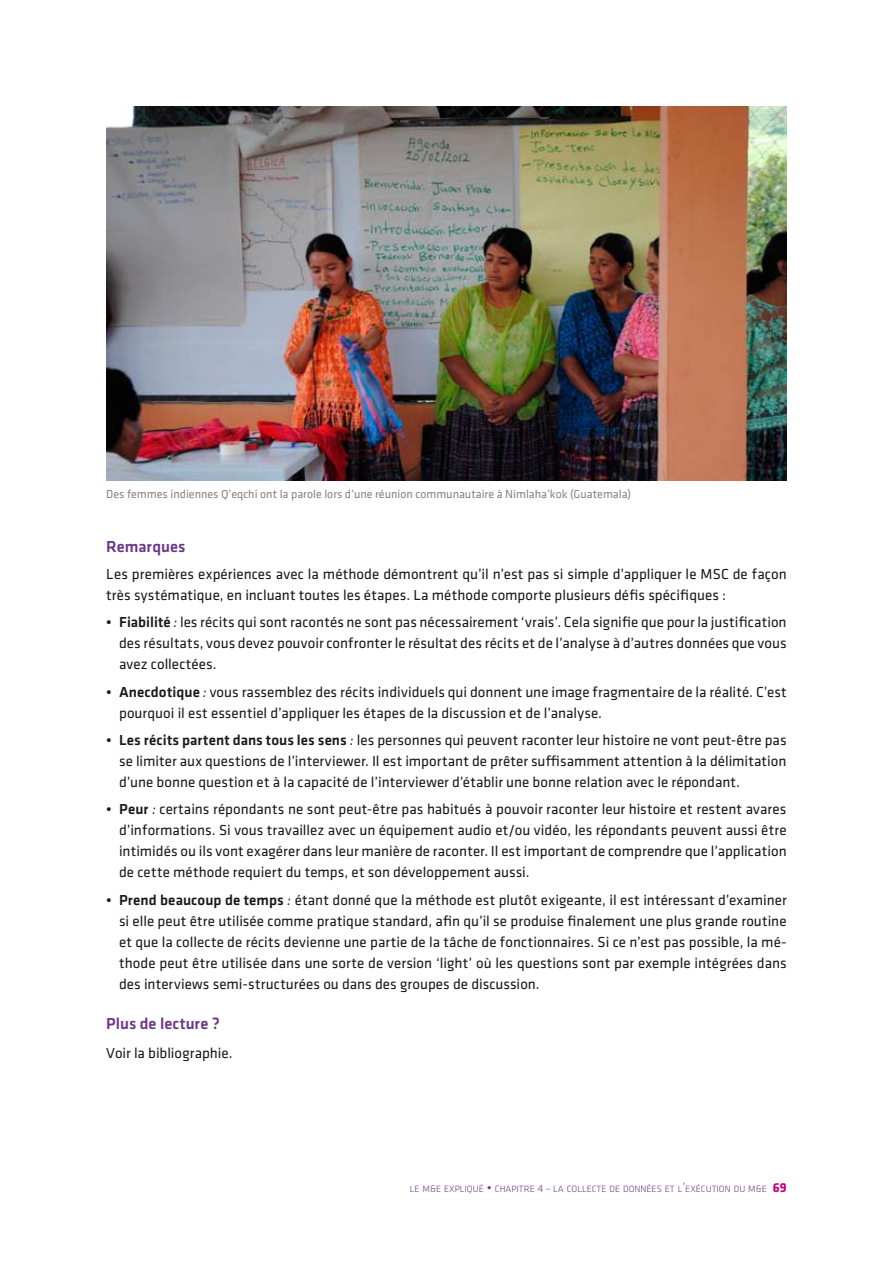
<style>
.page{position:relative;width:893px;height:1263px;background:#fff}
.page>*{position:absolute;margin:0;border:0;box-sizing:border-box;transform-origin:0 0}
.t1{font:500 16.5px "Klavika Basic";color:#6b3689}
.t2{font:15px/21px "Klavika Basic";color:#1a171b;text-align:justify}
.t3{font:12px "Klavika Basic";color:#868280}
.t4{font:300 9.45px "Klavika Basic";color:#6b3689}
.s1{font-weight:500}
.s2{font-style:italic}
.s3{font-size:9.75px}
.s4{font-size:13.5px}
.s5{font-size:10.5px}
.s6{font-weight:700;font-size:13.5px;color:#c5007b}
</style>
<div class="page">
<img style="left:106px;top:106px;width:681px;height:374px">
<p class="t3" style="left:106px;top:486px;width:526px">Des femmes indiennes Q’eqchi ont la parole lors d’une réunion communautaire à Nimlaha’kok (Guatemala)</p>
<p class="t1" style="left:106px;top:535px;width:81px">Remarques</p>
<p class="t2" style="left:106px;top:563px;width:682px">Les premières expériences avec la méthode démontrent qu’il n’est pas si simple d’appliquer le MSC de façon très systématique, en incluant toutes les étapes. La méthode comporte plusieurs défis spécifiques :</p>
<p class="t2" style="left:119px;top:611px;width:669px;text-indent:-13px"><span class="s1">• Fiabilité</span> <span class="s2">:</span> les récits qui sont racontés ne sont pas nécessairement ‘vrais’. Cela signifie que pour la justification des résultats, vous devez pouvoir confronter le résultat des récits et de l’analyse à d’autres données que vous avez collectées.</p>
<p class="t2" style="left:119px;top:681px;width:669px;text-indent:-13px"><span class="s1">• Anecdotique</span> <span class="s2">:</span> vous rassemblez des récits individuels qui donnent une image fragmentaire de la réalité. C’est pourquoi il est essentiel d’appliquer les étapes de la discussion et de l’analyse.</p>
<p class="t2" style="left:119px;top:729px;width:669px;text-indent:-13px"><span class="s1">• Les récits partent dans tous les sens</span> <span class="s2">:</span> les personnes qui peuvent raconter leur histoire ne vont peut-être pas se limiter aux questions de l’interviewer. Il est important de prêter suffisamment attention à la délimitation d’une bonne question et à la capacité de l’interviewer d’établir une bonne relation avec le répondant.</p>
<p class="t2" style="left:119px;top:798px;width:669px;text-indent:-13px"><span class="s1">• Peur</span> <span class="s2">:</span> certains répondants ne sont peut-être pas habitués à pouvoir raconter leur histoire et restent avares d’informations. Si vous travaillez avec un équipement audio et/ou vidéo, les répondants peuvent aussi être intimidés ou ils vont exagérer dans leur manière de raconter. Il est important de comprendre que l’application de cette méthode requiert du temps, et son développement aussi.</p>
<p class="t2" style="left:119px;top:889px;width:669px;text-indent:-13px"><span class="s1">• Prend beaucoup de temps</span> <span class="s2">:</span> étant donné que la méthode est plutôt exigeante, il est intéressant d’examiner si elle peut être utilisée comme pratique standard, afin qu’il se produise finalement une plus grande routine et que la collecte de récits devienne une partie de la tâche de fonctionnaires. Si ce n’est pas possible, la mé&shy;thode peut être utilisée dans une sorte de version ‘light’ où les questions sont par exemple intégrées dans des interviews semi-structurées ou dans des groupes de discussion.</p>
<p class="t1" style="left:106px;top:1012px;width:115px">Plus de lecture ?</p>
<p class="t2" style="left:106px;top:1042px;width:128px">Voir la bibliographie.</p>
<p class="t4" style="left:410px;top:1183px;width:378px">LE M<span class="s3">&amp;</span>E EXPLIQUÉ <span class="s4">•</span> CHAPITRE <span class="s5">4 –</span> LA COLLECTE DE DONNÉES ET L<span class="s4">’</span>EXÉCUTION DU M<span class="s3">&amp;</span>E <span class="s6">69</span></p>
</div>
